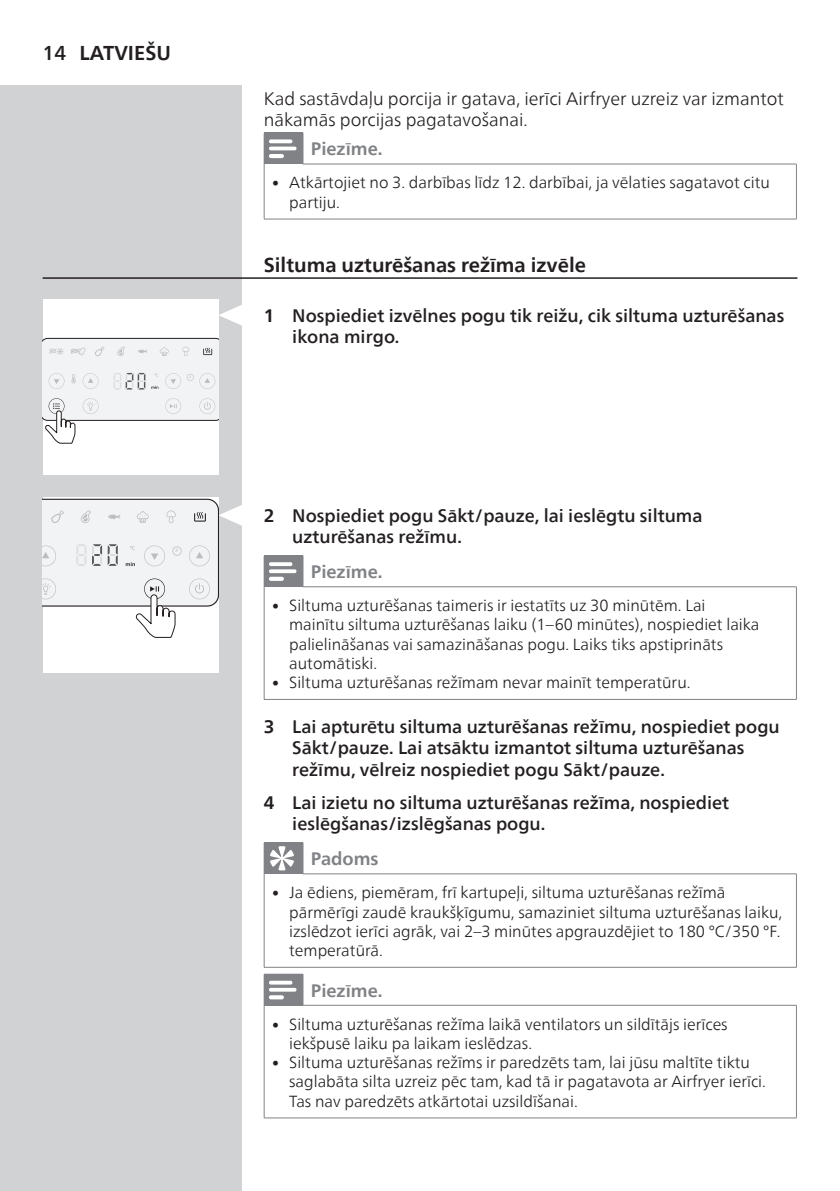
<style>
.page{position:relative;width:840px;height:1191px;background:#fff}
.page>*{position:absolute;margin:0;border:0;box-sizing:border-box;transform-origin:0 0}
.heading-title-paragr{font:700 20px "Neue Frutiger World";color:#231f20}
.t1{font:500 18px/21.6px "Neue Frutiger World";color:#231f20}
.body{font:300 18px/21.6px "Neue Frutiger World";color:#231f20}
.cautions-caption-par{font:700 18px "Neue Frutiger World";color:#808285}
.t2{font:300 16px/19.2px "Neue Frutiger World";color:#231f20}
.s1{font-weight:500}
.s2{font-size:14.2px}
.s3{font-weight:700}
</style>
<div class="page">
<div style="left:0;top:85px;width:241px;height:1106px;background:#d1d2d4"></div>
<hr style="left:43px;top:277px;width:754px;height:2px;background:#231f20">
<div style="left:264px;top:133px;width:39px;height:31px;background:#808285"></div>
<hr style="left:795px;top:164px;width:1px;height:55px;background:#808285">
<hr style="left:264px;top:164px;width:1px;height:55px;background:#808285">
<hr style="left:264px;top:219px;width:39px;height:1px;background:#808285">
<hr style="left:303px;top:219px;width:493px;height:1px;background:#808285">
<hr style="left:302px;top:164px;width:494px;height:1px;background:#808285">
<svg style="left:269px;top:139px;width:27px;height:19px"></svg>
<div style="left:264px;top:556px;width:39px;height:31px;background:#808285"></div>
<hr style="left:795px;top:587px;width:1px;height:112px;background:#808285">
<hr style="left:264px;top:587px;width:1px;height:112px;background:#808285">
<hr style="left:264px;top:699px;width:39px;height:1px;background:#808285">
<hr style="left:303px;top:699px;width:493px;height:1px;background:#808285">
<hr style="left:264px;top:555px;width:39px;height:1px;background:#808285">
<hr style="left:302px;top:586px;width:494px;height:1px;background:#808285">
<svg style="left:269px;top:562px;width:27px;height:19px"></svg>
<div style="left:264px;top:842px;width:39px;height:32px;background:#808285"></div>
<hr style="left:795px;top:874px;width:1px;height:93px;background:#808285">
<hr style="left:264px;top:874px;width:1px;height:93px;background:#808285">
<hr style="left:264px;top:967px;width:39px;height:1px;background:#808285">
<hr style="left:303px;top:967px;width:493px;height:1px;background:#808285">
<hr style="left:302px;top:873px;width:494px;height:1px;background:#808285">
<svg style="left:270px;top:846px;width:24px;height:24px"></svg>
<div style="left:264px;top:974px;width:39px;height:31px;background:#808285"></div>
<hr style="left:795px;top:1005px;width:1px;height:112px;background:#808285">
<hr style="left:264px;top:1005px;width:1px;height:112px;background:#808285">
<hr style="left:264px;top:1117px;width:39px;height:1px;background:#808285">
<hr style="left:303px;top:1117px;width:493px;height:1px;background:#808285">
<hr style="left:302px;top:1005px;width:494px;height:1px;background:#808285">
<svg style="left:269px;top:980px;width:27px;height:19px"></svg>
<svg style="left:218px;top:304px;width:24px;height:22px"></svg>
<div style="left:43px;top:299px;width:175px;height:176px;background:#fff"></div>
<svg style="left:43px;top:338px;width:175px;height:106px"></svg>
<div style="left:43px;top:497px;width:175px;height:176px;background:#fff"></div>
<svg style="left:43px;top:499px;width:199px;height:139px"></svg>
<p class="heading-title-paragr" style="left:43px;top:35px;width:130px"><span class="s1">14</span> LATVIEŠU</p>
<p class="body" style="left:264px;top:88px;width:521px">Kad sastāvdaļu porcija ir gatava, ierīci Airfryer uzreiz var izmantot nākamās porcijas pagatavošanai.</p>
<p class="cautions-caption-par" style="left:311px;top:133px;width:73px">Piezīme.</p>
<p class="t2" style="left:289px;top:173px;width:482px;text-indent:-17px"><span class="s2">•</span> Atkārtojiet no 3. darbības līdz 12. darbībai, ja vēlaties sagatavot citu partiju.</p>
<p class="heading-title-paragr" style="left:264px;top:247px;width:323px">Siltuma uzturēšanas režīma izvēle</p>
<p class="t1" style="left:292px;top:304px;width:493px;text-indent:-28px"><span class="s3">1</span> Nospiediet izvēlnes pogu tik reižu, cik siltuma uzturēšanas ikona mirgo.</p>
<p class="t1" style="left:292px;top:505px;width:411px;text-indent:-28px"><span class="s3">2</span> Nospiediet pogu Sākt/pauze, lai ieslēgtu siltuma uzturēšanas režīmu.</p>
<p class="cautions-caption-par" style="left:311px;top:556px;width:73px">Piezīme.</p>
<p class="t2" style="left:289px;top:596px;width:471px;text-indent:-17px"><span class="s2">•</span> Siltuma uzturēšanas taimeris ir iestatīts uz 30 minūtēm. Lai mainītu siltuma uzturēšanas laiku (1–60 minūtes), nospiediet laika palielināšanas vai samazināšanas pogu. Laiks tiks apstiprināts automātiski.</p>
<p class="t2" style="left:272px;top:673px;width:419px"><span class="s2">•</span> Siltuma uzturēšanas režīmam nevar mainīt temperatūru.</p>
<p class="t1" style="left:292px;top:715px;width:488px;text-indent:-28px"><span class="s3">3</span> Lai apturētu siltuma uzturēšanas režīmu, nospiediet pogu<br>Sākt/pauze. Lai atsāktu izmantot siltuma uzturēšanas režīmu, vēlreiz nospiediet pogu Sākt/pauze.</p>
<p class="t1" style="left:292px;top:791px;width:438px;text-indent:-28px"><span class="s3">4</span> Lai izietu no siltuma uzturēšanas režīma, nospiediet ieslēgšanas/izslēgšanas pogu.</p>
<p class="cautions-caption-par" style="left:311px;top:843px;width:69px">Padoms</p>
<p class="t2" style="left:289px;top:883px;width:494px;text-indent:-17px"><span class="s2">•</span> Ja ēdiens, piemēram, frī kartupeļi, siltuma uzturēšanas režīmā pārmērīgi zaudē kraukšķīgumu, samaziniet siltuma uzturēšanas laiku, izslēdzot ierīci agrāk, vai 2–3 minūtes apgrauzdējiet to 180 °C/350 °F. temperatūrā.</p>
<p class="cautions-caption-par" style="left:311px;top:974px;width:73px">Piezīme.</p>
<p class="t2" style="left:289px;top:1014px;width:440px;text-indent:-17px"><span class="s2">•</span> Siltuma uzturēšanas režīma laikā ventilators un sildītājs ierīces iekšpusē laiku pa laikam ieslēdzas.</p>
<p class="t2" style="left:289px;top:1053px;width:478px;text-indent:-17px"><span class="s2">•</span> Siltuma uzturēšanas režīms ir paredzēts tam, lai jūsu maltīte tiktu saglabāta silta uzreiz pēc tam, kad tā ir pagatavota ar Airfryer ierīci.<br>Tas nav paredzēts atkārtotai uzsildīšanai.</p>
</div>
